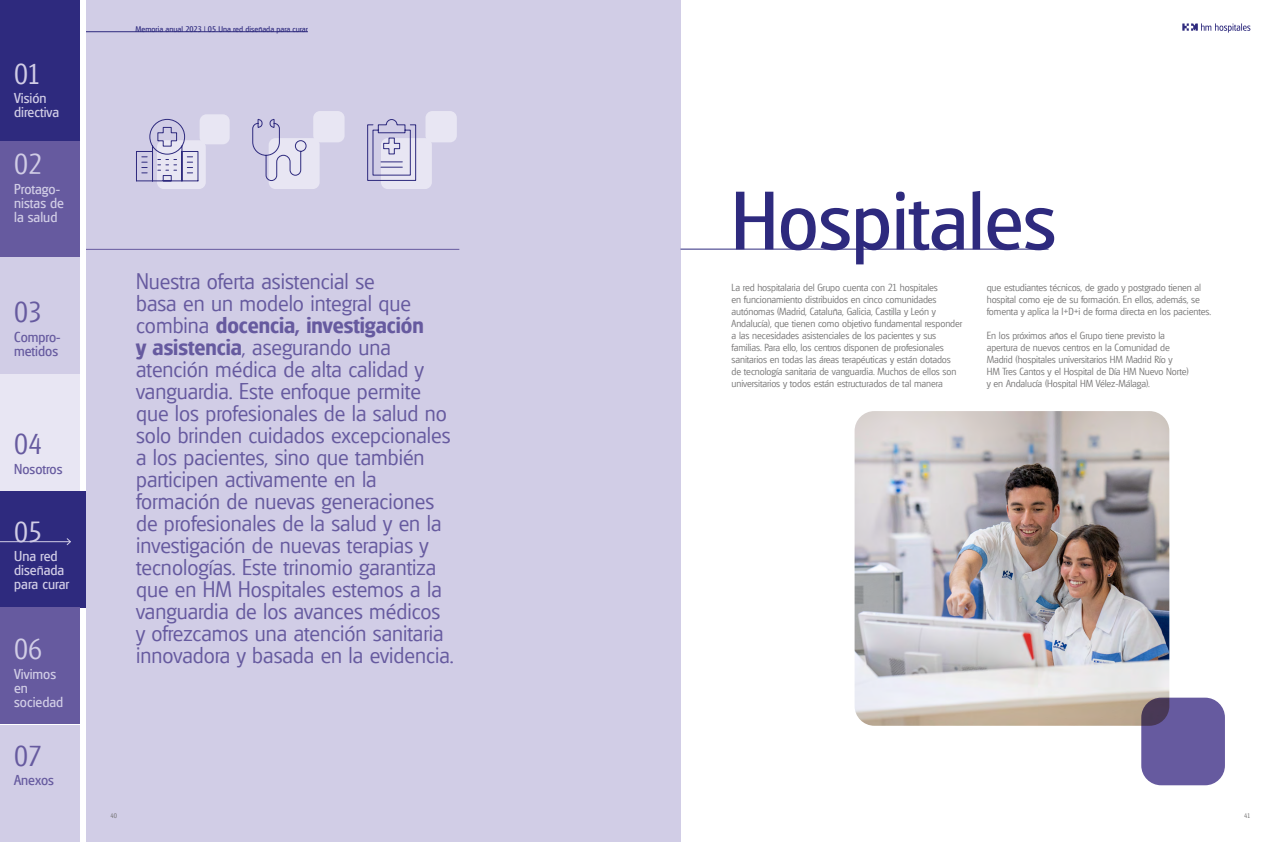
<style>
.page{position:relative;width:1276px;height:842px;background:#fff}
.page>*{position:absolute;margin:0;border:0;box-sizing:border-box;transform-origin:0 0}
.t1{font:80px "Glasgow";color:#2e2a7e}
.t2{font:300 28px "Glasgow";color:#d1cde6}
.t3{font:300 28px "Glasgow";color:#665a9f}
.t4{font:300 22px/22px "Glasgow";color:#665a9f}
.t5{font:14px/14px "Glasgow";color:#d1cde6}
.t6{font:14px/14px "Glasgow";color:#665a9f}
.t7{font:300 10px/12px "Glasgow";letter-spacing:-.01em;color:#7c7b7b}
.t8{font:8px "Glasgow";color:#2e2a7e}
.t9{font:300 6.5px "Glasgow";color:#706f6f}
.s1{font-weight:700}
</style>
<div class="page">
<div style="left:85px;top:0;width:595px;height:842px;background:#d1cde6"></div>
<hr style="left:680px;top:249px;width:368px;height:1px;background:#2e2a7e">
<hr style="left:85px;top:249px;width:374px;height:1px;background:#665a9f">
<img style="left:854px;top:411px;width:315px;height:315px">
<div style="left:1141px;top:698px;width:84px;height:87px;background:#665a9f;border-radius:20px"></div>
<div style="left:157px;top:140px;width:49px;height:49px;background:#e8e6f3;border-radius:7px"></div>
<div style="left:200px;top:114px;width:30px;height:30px;background:#e8e6f3;border-radius:7px"></div>
<svg style="left:136px;top:119px;width:63px;height:63px"></svg>
<div style="left:269px;top:138px;width:51px;height:51px;background:#e8e6f3;border-radius:7px"></div>
<div style="left:313px;top:111px;width:31px;height:31px;background:#e8e6f3;border-radius:7px"></div>
<svg style="left:252px;top:119px;width:55px;height:62px"></svg>
<div style="left:381px;top:138px;width:51px;height:51px;background:#e8e6f3;border-radius:7px"></div>
<div style="left:425px;top:111px;width:32px;height:31px;background:#e8e6f3;border-radius:7px"></div>
<svg style="left:367px;top:119px;width:49px;height:62px"></svg>
<hr style="left:85px;top:32px;width:223px;height:1px;background:#2e2a7e">
<svg style="left:1182px;top:23px;width:68px;height:10px"></svg>
<div style="left:0;top:0;width:85px;height:842px;background:linear-gradient(to right,#fff,#fff)"></div>
<div style="left:0;top:0;width:79px;height:141px;background:#2e2a7e"></div>
<div style="left:0;top:491px;width:85px;height:116px;background:#2e2a7e"></div>
<div style="left:0;top:141px;width:79px;height:117px;background:#665a9f"></div>
<div style="left:0;top:607px;width:79px;height:117px;background:#665a9f"></div>
<div style="left:0;top:258px;width:79px;height:116px;background:#d1cde6"></div>
<div style="left:0;top:725px;width:79px;height:117px;background:#d1cde6"></div>
<div style="left:0;top:374px;width:79px;height:117px;background:#e8e6f3"></div>
<hr style="left:0;top:541px;width:70px;height:1px;background:#d1cde6">
<svg style="left:66px;top:538px;width:5px;height:8px"></svg>
<h2 class="t2" style="left:14px;top:57px;width:28px">01</h2>
<h3 class="t5" style="left:14px;top:91px;width:46px">Visión directiva</h3>
<h2 class="t2" style="left:14px;top:148px;width:30px">02</h2>
<h3 class="t5" style="left:14px;top:182px;width:51px">Protago&shy;nistas de la salud</h3>
<h2 class="t3" style="left:14px;top:296px;width:30px">03</h2>
<h3 class="t6" style="left:14px;top:330px;width:48px">Compro&shy;metidos</h3>
<h2 class="t3" style="left:14px;top:427px;width:30px">04</h2>
<h3 class="t6" style="left:14px;top:461px;width:50px">Nosotros</h3>
<h2 class="t2" style="left:14px;top:515px;width:30px">05</h2>
<h3 class="t5" style="left:14px;top:549px;width:57px">Una red diseñada para curar</h3>
<h2 class="t2" style="left:14px;top:632px;width:30px">06</h2>
<h3 class="t5" style="left:14px;top:667px;width:51px">Vivimos en sociedad</h3>
<h2 class="t3" style="left:14px;top:739px;width:30px">07</h2>
<h3 class="t6" style="left:14px;top:773px;width:41px">Anexos</h3>
<p class="t8" style="left:135px;top:24px;width:174px">Memoria anual 2023 | 05 Una red diseñada para curar</p>
<p class="t4" style="left:136px;top:270px;width:319px">Nuestra oferta asistencial se<br>basa en un modelo integral que combina <span class="s1">docencia, investigación<br>y asistencia</span>, asegurando una atención médica de alta calidad y vanguardia. Este enfoque permite que los profesionales de la salud no solo brinden cuidados excepcionales a los pacientes, sino que también participen activamente en la formación de nuevas generaciones de profesionales de la salud y en la investigación de nuevas terapias y tecnologías. Este trinomio garantiza que en HM Hospitales estemos a la vanguardia de los avances médicos y ofrezcamos una atención sanitaria innovadora y basada en la evidencia.</p>
<h1 class="t1" style="left:731px;top:172px;width:326px">Hospitales</h1>
<p class="t7" style="left:731px;top:281px;width:232px">La red hospitalaria del Grupo cuenta con 21 hospitales<br>en funcionamiento distribuidos en cinco comunidades autónomas (Madrid, Cataluña, Galicia, Castilla y León y Andalucía), que tienen como objetivo fundamental responder a las necesidades asistenciales de los pacientes y sus familias. Para ello, los centros disponen de profesionales sanitarios en todas las áreas terapéuticas y están dotados de tecnología sanitaria de vanguardia. Muchos de ellos son universitarios y todos están estructurados de tal manera</p>
<p class="t7" style="left:986px;top:281px;width:226px">que estudiantes técnicos, de grado y postgrado tienen al hospital como eje de su formación. En ellos, además, se fomenta y aplica la I+D+i de forma directa en los pacientes.</p>
<p class="t7" style="left:986px;top:329px;width:203px">En los próximos años el Grupo tiene previsto la apertura de nuevos centros en la Comunidad de Madrid (hospitales universitarios HM Madrid Río y<br>HM Tres Cantos y el Hospital de Día HM Nuevo Norte) y en Andalucía (Hospital HM Vélez-Málaga).</p>
<p class="t9" style="left:111px;top:812px;width:8px">40</p>
<p class="t9" style="left:1244px;top:812px;width:8px">41</p>
</div>
